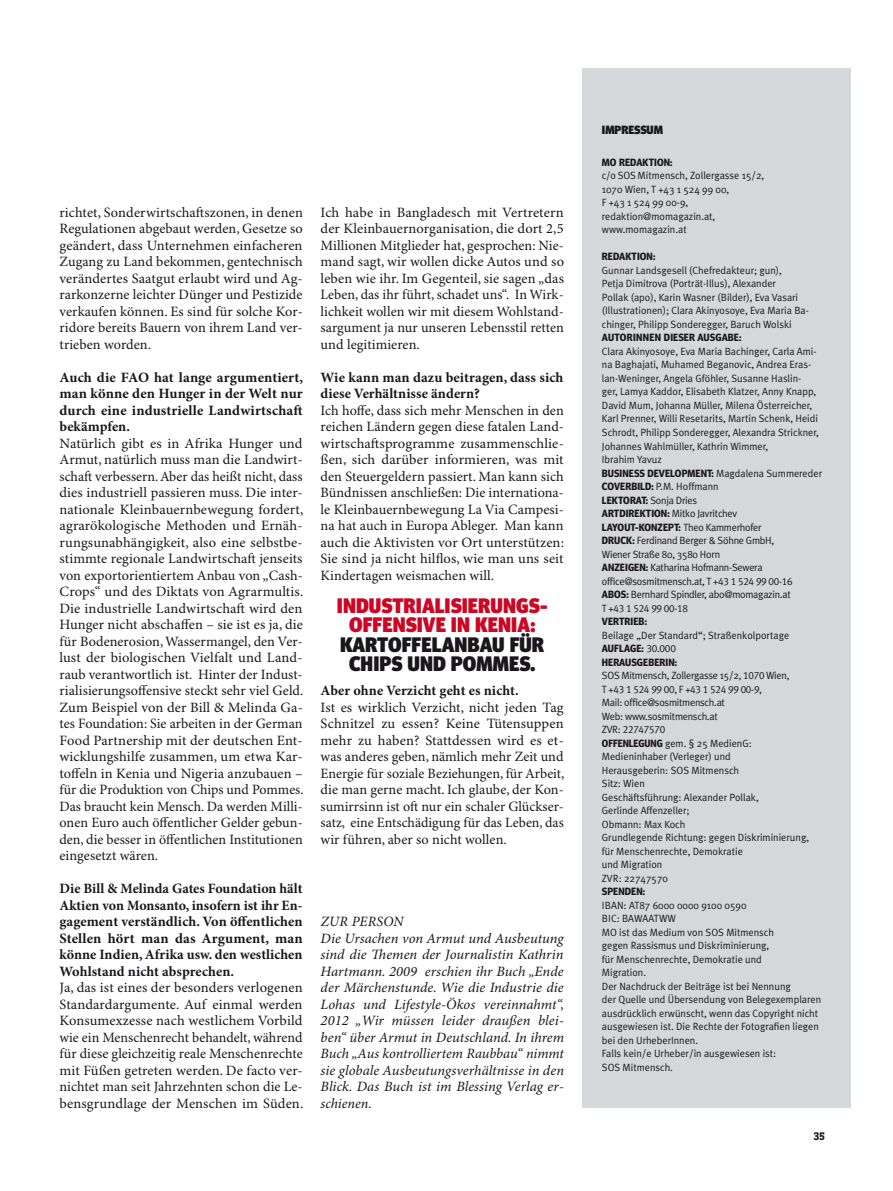
<style>
.page{position:relative;width:893px;height:1191px;background:#fff}
.page>*{position:absolute;margin:0;border:0;box-sizing:border-box;transform-origin:0 0}
.t1{font:900 21px/19.5px "Meta Headline";letter-spacing:.005em;color:#cd0624;text-align:center}
.t2{font:900 21px/19.5px "Meta Headline";letter-spacing:.005em;color:#1a171c;text-align:center}
.t3{font:14.25px/16.5px "Minion Pro";letter-spacing:.005em;color:#1a171c;text-align:justify}
.t4{font:700 14.25px/16.5px "Minion Pro";letter-spacing:.005em;color:#1a171c;text-align:justify}
.t5{font:italic 14.25px/16.5px "Minion Pro";color:#1a171c}
.t6{font:900 12px "Meta Headline";color:#1a171c}
.t7{font:700 12px "Zine Slab Dis";color:#1a171c}
.t8{font:10.5px/13.5px "Meta Plus Normal";color:#1a171c}
.t9{font:10.5px/13.5px "Meta Plus Normal";letter-spacing:-.025em;color:#1a171c}
.t10{font:700 10.5px/13.5px "Meta Headline";letter-spacing:.01em;color:#1a171c}
.t11{font:10.5px "Meta Plus Normal Caps";letter-spacing:-.025em;color:#1a171c}
.s1{font-family:"Meta Plus Normal";font-weight:400}
.s2{font-family:"Meta Headline";font-weight:700}
.s3{font-family:"Meta Plus Normal Caps"}
.s4{font-family:"Meta Plus Normal"}
.s5{font-family:"Meta Plus Normal Caps";font-weight:400}
</style>
<div class="page">
<div style="left:582px;top:68px;width:268px;height:1040px;background:#d4d8da"></div>
<p class="t3" style="left:60px;top:205px;width:245px">richtet, Sonderwirtschaftszonen, in denen Regulationen abgebaut werden, Gesetze so geändert, dass Unternehmen einfacheren Zugang zu Land bekommen, gentechnisch verändertes Saatgut erlaubt wird und Ag&shy;rarkonzerne leichter Dünger und Pestizide verkaufen können. Es sind für solche Kor&shy;ridore bereits Bauern von ihrem Land ver&shy;trieben worden.</p>
<p class="t4" style="left:60px;top:370px;width:245px">Auch die FAO hat lange argumentiert, man könne den Hunger in der Welt nur durch eine industrielle Landwirtschaft bekämpfen.</p>
<p class="t3" style="left:60px;top:436px;width:246px">Natürlich gibt es in Afrika Hunger und Armut, natürlich muss man die Landwirt&shy;schaft verbessern. Aber das heißt nicht, dass dies industriell passieren muss. Die inter&shy;nationale Kleinbauernbewegung fordert, agrarökologische Methoden und Ernäh&shy;rungsunabhängigkeit, also eine selbstbe&shy;stimmte regionale Landwirtschaft jenseits von exportorientiertem Anbau von „Cash-Crops“ und des Diktats von Agrarmultis.<br>Die industrielle Landwirtschaft wird den Hunger nicht abschaffen – sie ist es ja, die für Bodenerosion, Wassermangel, den Ver&shy;lust der biologischen Vielfalt und Land&shy;raub verantwortlich ist. Hinter der Indust&shy;rialisierungsoffensive steckt sehr viel Geld.<br>Zum Beispiel von der Bill &amp; Melinda Ga&shy;tes Foundation: Sie arbeiten in der German Food Partnership mit der deutschen Ent&shy;wicklungshilfe zusammen, um etwa Kar&shy;toffeln in Kenia und Nigeria anzubauen – für die Produktion von Chips und Pommes.<br>Das braucht kein Mensch. Da werden Milli&shy;onen Euro auch öffentlicher Gelder gebun&shy;den, die besser in öffentlichen Institutionen eingesetzt wären.</p>
<p class="t4" style="left:60px;top:881px;width:245px">Die Bill &amp; Melinda Gates Foundation hält Aktien von Monsanto, insofern ist ihr En&shy;gagement verständlich. Von öffentlichen Stellen hört man das Argument, man könne Indien, Afrika usw. den westlichen Wohlstand nicht absprechen.</p>
<p class="t3" style="left:60px;top:980px;width:245px">Ja, das ist eines der besonders verlogenen Standardargumente. Auf einmal werden Konsumexzesse nach westlichem Vorbild wie ein Menschenrecht behandelt, während für diese gleichzeitig reale Menschenrechte mit Füßen getreten werden. De facto ver&shy;nichtet man seit Jahrzehnten schon die Le&shy;bensgrundlage der Menschen im Süden.</p>
<p class="t3" style="left:321px;top:205px;width:245px">Ich habe in Bangladesch mit Vertretern der Kleinbauernorganisation, die dort 2,5<br>Millionen Mitglieder hat, gesprochen: Nie&shy;mand sagt, wir wollen dicke Autos und so leben wie ihr. Im Gegenteil, sie sagen „das Leben, das ihr führt, schadet uns“. In Wirk&shy;lichkeit wollen wir mit diesem Wohlstand&shy;sargument ja nur unseren Lebensstil retten und legitimieren.</p>
<p class="t4" style="left:321px;top:370px;width:244px">Wie kann man dazu beitragen, dass sich diese Verhältnisse ändern?</p>
<p class="t3" style="left:321px;top:403px;width:245px">Ich hoffe, dass sich mehr Menschen in den reichen Ländern gegen diese fatalen Land&shy;wirtschaftsprogramme zusammenschlie&shy;ßen, sich darüber informieren, was mit den Steuergeldern passiert. Man kann sich Bündnissen anschließen: Die internationa&shy;le Kleinbauernbewegung La Via Campesi&shy;na hat auch in Europa Ableger. Man kann auch die Aktivisten vor Ort unterstützen:<br>Sie sind ja nicht hilflos, wie man uns seit Kindertagen weismachen will.</p>
<h1 class="t1" style="left:337px;top:598px;width:212px">INDUSTRIALISIERUNGS-<br>OFFENSIVE IN KENIA:</h1>
<h1 class="t2" style="left:340px;top:637px;width:205px">KARTOFFELANBAU FÜR<br>CHIPS UND POMMES.</h1>
<p class="t4" style="left:321px;top:683px;width:200px">Aber ohne Verzicht geht es nicht.</p>
<p class="t3" style="left:321px;top:700px;width:245px">Ist es wirklich Verzicht, nicht jeden Tag Schnitzel zu essen? Keine Tütensuppen mehr zu haben? Stattdessen wird es et&shy;was anderes geben, nämlich mehr Zeit und Energie für soziale Beziehungen, für Arbeit, die man gerne macht. Ich glaube, der Kon&shy;sumirrsinn ist oft nur ein schaler Glückser&shy;satz, eine Entschädigung für das Leben, das wir führen, aber so nicht wollen.</p>
<p class="t5" style="left:321px;top:914px;width:245px">ZUR PERSON<br>Die Ursachen von Armut und Ausbeutung sind die Themen der Journalistin Kathrin Hartmann. 2009 erschien ihr Buch „Ende der Märchenstunde. Wie die Industrie die Lohas und Lifestyle-Ökos vereinnahmt“, 2012 „Wir müssen leider draußen blei&shy;ben“ über Armut in Deutschland. In ihrem Buch „Aus kontrolliertem Raubbau“ nimmt sie globale Ausbeutungsverhältnisse in den Blick. Das Buch ist im Blessing Verlag er&shy;schienen.</p>
<p class="t6" style="left:602px;top:126px;width:63px">IMPRESSUM</p>
<p class="t10" style="left:602px;top:157px;width:72px">MO REDAKTION:</p>
<p class="t8" style="left:602px;top:170px;width:164px">c/o SOS Mitmensch, Zollergasse 15/2,<br>1070 Wien, T +43 1 524 99 00,<br>F +43 1 524 99 00-9, redaktion@momagazin.at, www.momagazin.at</p>
<p class="t10" style="left:602px;top:251px;width:55px">REDAKTION:</p>
<p class="t8" style="left:602px;top:265px;width:208px">Gunnar Landsgesell (Chefredakteur; gun),<br>Petja Dimitrova (Porträt-Illus), Alexander<br>Pollak (apo), Karin Wasner (Bilder), Eva Vasari (Illustrationen); Clara Akinyosoye, Eva Maria Ba&shy;chinger, Philipp Sonderegger, Baruch Wolski</p>
<p class="t10" style="left:602px;top:332px;width:141px">AUTORINNEN DIESER AUSGABE:</p>
<p class="t8" style="left:602px;top:346px;width:218px">Clara Akinyosoye, Eva Maria Bachinger, Carla Ami&shy;na Baghajati, Muhamed Beganovic, Andrea Eras&shy;lan-Weninger, Angela Gföhler, Susanne Haslin&shy;ger, Lamya Kaddor, Elisabeth Klatzer, Anny Knapp, David Mum, Johanna Müller, Milena Österreicher, Karl Prenner, Willi Resetarits, Martin Schenk, Heidi Schrodt, Philipp Sonderegger, Alexandra Strickner, Johannes Wahlmüller, Kathrin Wimmer,<br>Ibrahim Yavuz</p>
<p class="t10" style="left:602px;top:467px;width:222px">BUSINESS DEVELOPMENT: <span class="s1">Magdalena Summereder</span></p>
<p class="t9" style="left:602px;top:481px;width:137px"><span class="s2">COVERBILD:</span> P.M. Hoffmann<br><span class="s2">LEKTORAT:</span> Sonja Dries<br><span class="s2">ARTDIREKTION:</span> Mitko Javritchev</p>
<p class="t10" style="left:602px;top:521px;width:161px">LAYOUT-KONZEPT: <span class="s1">Theo Kammerhofer</span></p>
<p class="t9" style="left:602px;top:535px;width:192px"><span class="s2">DRUCK:</span> Ferdinand Berger &amp; Söhne GmbH, Wiener Straße 80, 3580 Horn<br><span class="s2">ANZEIGEN:</span> Katharina Hofmann-Sewera office@sosmitmensch.at, T +<span class="s3">43 1 524 99 00-16<br></span><span class="s2">ABOS:</span> Bernhard Spindler, abo@momagazin.at</p>
<p class="t11" style="left:602px;top:602px;width:88px"><span class="s4">T +</span>43 1 524 99 00-18</p>
<p class="t10" style="left:602px;top:616px;width:47px">VERTRIEB:</p>
<p class="t8" style="left:602px;top:629px;width:189px">Beilage „Der Standard“; Straßenkolportage</p>
<p class="t10" style="left:602px;top:643px;width:77px">AUFLAGE: <span class="s5">30.000<br></span>HERAUSGEBERIN:</p>
<p class="t9" style="left:602px;top:670px;width:189px">SOS Mitmensch, Zollergasse 15/2, <span class="s3">1070</span> Wien,</p>
<p class="t11" style="left:602px;top:683px;width:162px"><span class="s4">T +</span>43 1 524 99 00<span class="s4">, F +</span>43 1 524 99 00-9<span class="s4">,</span></p>
<p class="t9" style="left:602px;top:697px;width:125px">Mail: office@sosmitmensch.at<br>Web: www.sosmitmensch.at</p>
<p class="t11" style="left:602px;top:723px;width:65px"><span class="s4">ZVR:</span> 22747570</p>
<p class="t8" style="left:602px;top:737px;width:209px"><span class="s2">OFFENLEGUNG</span> gem. § 25 MedienG:<br>Medieninhaber (Verleger) und<br>Herausgeberin: SOS Mitmensch<br>Sitz: Wien<br>Geschäftsführung: Alexander Pollak,<br>Gerlinde Affenzeller;<br>Obmann: Max Koch<br>Grundlegende Richtung: gegen Diskriminierung, für Menschenrechte, Demokratie<br>und Migration<br>ZVR: 22747570</p>
<p class="t10" style="left:602px;top:886px;width:45px">SPENDEN:</p>
<p class="t8" style="left:602px;top:899px;width:221px">IBAN: AT87 6000 0000 9100 0590<br>BIC: BAWAATWW<br>MO ist das Medium von SOS Mitmensch<br>gegen Rassismus und Diskriminierung,<br>für Menschenrechte, Demokratie und<br>Migration.<br>Der Nachdruck der Beiträge ist bei Nennung<br>der Quelle und Übersendung von Belegexemplaren ausdrücklich erwünscht, wenn das Copyright nicht ausgewiesen ist. Die Rechte der Fotografien liegen bei den UrheberInnen.<br>Falls kein/e Urheber/in ausgewiesen ist:<br>SOS Mitmensch.</p>
<p class="t7" style="left:814px;top:1128px;width:13px">35</p>
</div>
